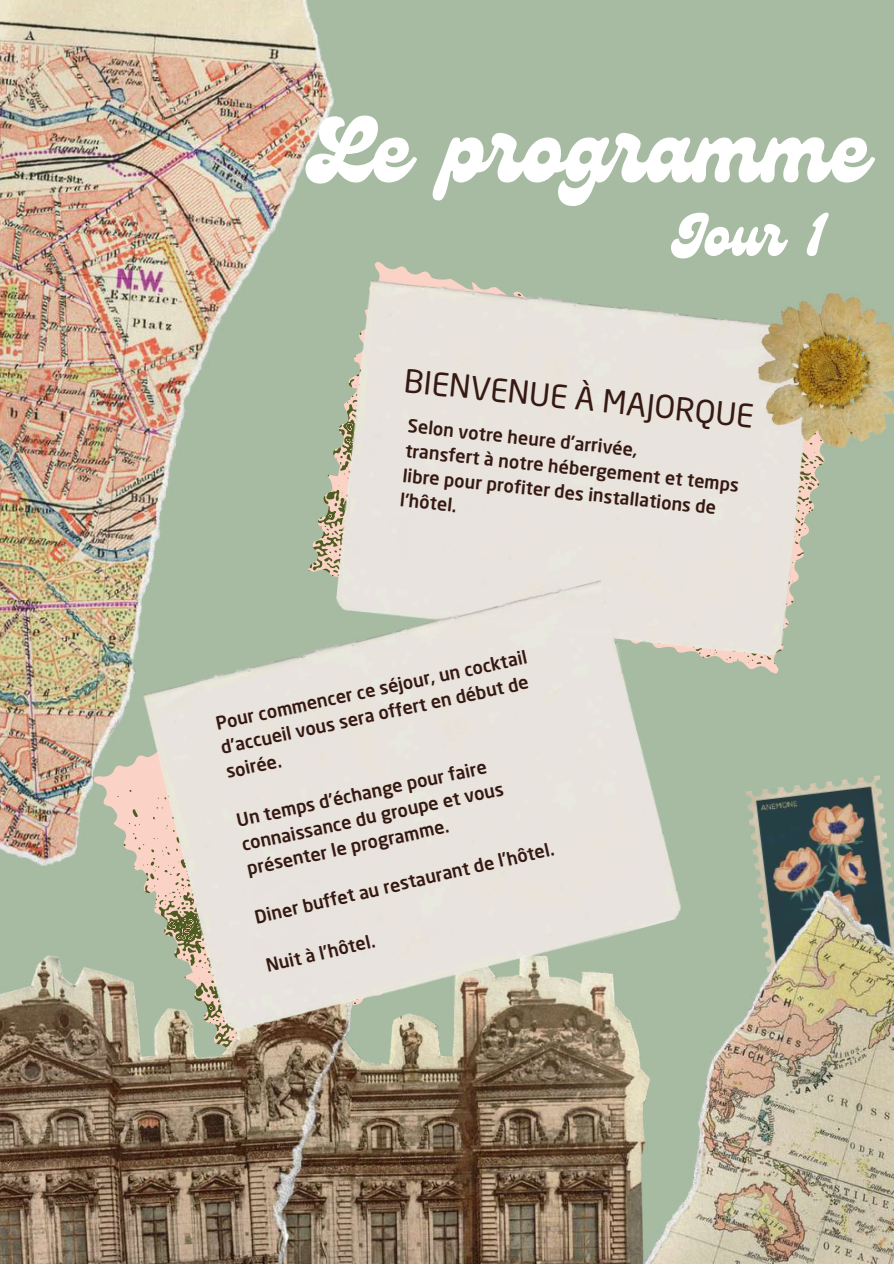
<style>
.page{position:relative;width:894px;height:1264px;background:#fff}
.page>*{position:absolute;margin:0;border:0;box-sizing:border-box;transform-origin:0 0}
.t1{font:90px "Genty";color:#fff}
.t2{font:58.2px "Genty";color:#fff}
.t3{font:31.5px "Neo Sans Pro";color:#351912}
.t4{font:500 18px/24.9px "Neo Sans Pro";color:#351912}
</style>
<div class="page">
<div style="left:0;top:0;width:893px;height:1263px;background:#a7bba3"></div>
<img style="left:0;top:0;width:334px;height:807px">
<img style="left:91px;top:575px;width:46px;height:232px">
<svg style="left:306px;top:260px;width:519px;height:414px"></svg>
<img style="left:335px;top:279px;width:481px;height:377px">
<img style="left:0;top:807px;width:603px;height:456px">
<img style="left:745px;top:775px;width:148px;height:115px">
<img style="left:137px;top:571px;width:553px;height:467px">
<img style="left:758px;top:293px;width:135px;height:155px">
<img style="left:603px;top:890px;width:290px;height:373px">
<h1 class="t1" style="left:317px;top:99px;width:552px">Le programme</h1>
<h2 class="t2" style="left:673px;top:202px;width:151px">Jour 1</h2>
<h3 class="t3" style="left:405px;top:367px;width:352px;rotate:6deg">BIENVENUE À MAJORQUE</h3>
<p class="t4" style="left:409px;top:415px;width:233px;rotate:6deg">Selon votre heure d’arrivée,</p>
<p class="t4" style="left:404px;top:464px;width:316px;rotate:6deg">libre pour profiter des installations de l’hôtel.</p>
<p class="t4" style="left:406px;top:440px;width:337px;rotate:6deg">transfert à notre hébergement et temps</p>
<p class="t4" style="left:214px;top:712px;width:319px;rotate:-12deg">Pour commencer ce séjour, un cocktail d’accueil vous sera offert en début de soirée.</p>
<p class="t4" style="left:234px;top:809px;width:269px;rotate:-12deg">Un temps d’échange pour faire connaissance du groupe et vous présenter le programme.</p>
<p class="t4" style="left:252px;top:906px;width:308px;rotate:-13deg">Diner buffet au restaurant de l’hôtel.</p>
<p class="t4" style="left:264px;top:955px;width:113px;rotate:-13deg">Nuit à l’hôtel.</p>
</div>
